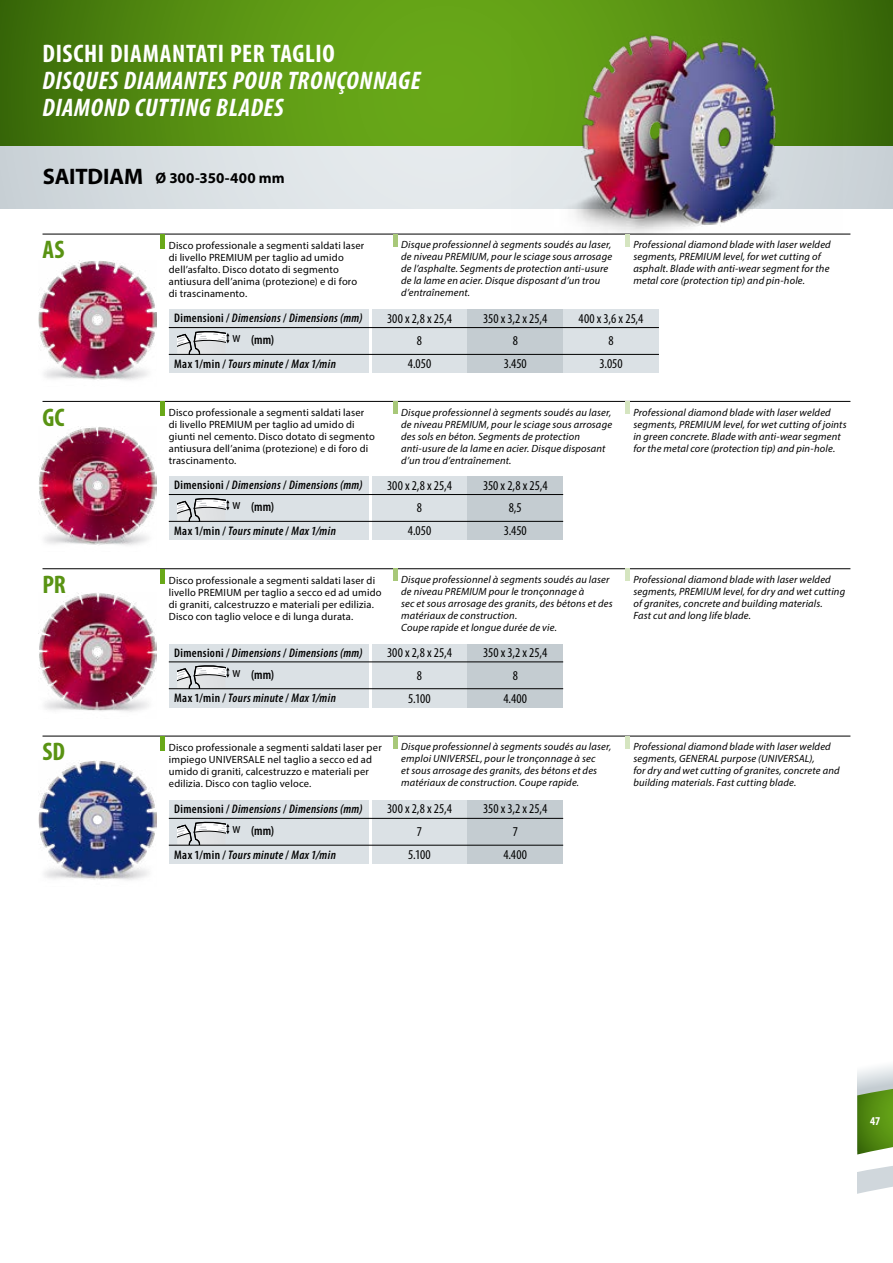
<style>
.page{position:relative;width:893px;height:1263px;background:#fff}
.page>*{position:absolute;margin:0;border:0;box-sizing:border-box;transform-origin:0 0}
.t1{font:italic 700 condensed 25.5px/27px "Myriad Pro";letter-spacing:.025em;color:#fff}
.t2{font:700 condensed 25.5px "Myriad Pro";letter-spacing:.025em;color:#fff}
.t3{font:700 condensed 25.5px "Myriad Pro";letter-spacing:-.005em;color:#599313}
.t4{font:700 22.5px "Myriad Pro";letter-spacing:-.01em;color:#000}
.t5{font:700 15px "Myriad Pro";letter-spacing:.005em;color:#000}
.t6{font:condensed 14.25px "Myriad Pro";color:#000}
.t7{font:condensed 13.5px/22.8px "Myriad Pro";letter-spacing:.005em;color:#000;text-align:center}
.t8{font:600 condensed 12.9px "Myriad Pro";letter-spacing:.01em;color:#000}
.t9{font:italic 600 condensed 12.45px "Myriad Pro";letter-spacing:.03em;color:#000}
.t10{font:700 condensed 12px "Myriad Pro";color:#fff}
.t11{font:italic 10.5px/12px "Myriad Pro";letter-spacing:.015em;color:#000}
.t12{font:10.5px/12px "Myriad Pro";letter-spacing:.015em;color:#000}
.s1{font-style:normal}
.s2{font-weight:400;font-size:14.25px}
</style>
<div class="page">
<svg style="left:0;top:0;width:893px;height:147px;background:#568f13"></svg>
<svg style="left:0;top:147px;width:893px;height:61px;background:#d9e0e3"></svg>
<img style="left:511px;top:30px;width:331px;height:204px">
<hr style="left:43px;top:234px;width:807px;height:1px;background:#000">
<img style="left:38px;top:261px;width:118px;height:119px">
<hr style="left:43px;top:401px;width:807px;height:1px;background:#000">
<img style="left:39px;top:426px;width:118px;height:120px">
<hr style="left:43px;top:568px;width:807px;height:1px;background:#000">
<img style="left:38px;top:593px;width:118px;height:119px">
<img style="left:39px;top:760px;width:118px;height:120px">
<hr style="left:43px;top:736px;width:807px;height:1px;background:#000">
<div style="left:160px;top:234px;width:5px;height:15px;background:#68a818"></div>
<hr style="left:393px;top:234px;width:4px;height:13px;background:#a8c879">
<div style="left:625px;top:234px;width:5px;height:13px;background:#d5e5c0"></div>
<div style="left:160px;top:401px;width:5px;height:15px;background:#68a818"></div>
<hr style="left:393px;top:401px;width:4px;height:13px;background:#a8c879">
<div style="left:625px;top:401px;width:5px;height:13px;background:#d5e5c0"></div>
<div style="left:160px;top:568px;width:5px;height:15px;background:#68a818"></div>
<hr style="left:393px;top:568px;width:4px;height:13px;background:#a8c879">
<div style="left:625px;top:568px;width:5px;height:13px;background:#d5e5c0"></div>
<div style="left:160px;top:736px;width:5px;height:15px;background:#68a818"></div>
<hr style="left:393px;top:736px;width:4px;height:13px;background:#a8c879">
<div style="left:625px;top:736px;width:5px;height:13px;background:#d5e5c0"></div>
<div style="left:169px;top:309px;width:200px;height:64px;background:#dbe1e5"></div>
<div style="left:372px;top:309px;width:95px;height:64px;background:#dbe1e5"></div>
<div style="left:563px;top:309px;width:96px;height:64px;background:#dbe1e5"></div>
<div style="left:467px;top:309px;width:96px;height:64px;background:#c4ccd1"></div>
<svg style="left:177px;top:331px;width:52px;height:23px"></svg>
<hr style="left:169px;top:327px;width:490px;height:1px;background:#000">
<hr style="left:169px;top:354px;width:490px;height:1px;background:#000">
<div style="left:169px;top:476px;width:200px;height:64px;background:#dbe1e5"></div>
<div style="left:169px;top:644px;width:200px;height:64px;background:#dbe1e5"></div>
<div style="left:169px;top:800px;width:200px;height:64px;background:#dbe1e5"></div>
<div style="left:372px;top:476px;width:95px;height:64px;background:#dbe1e5"></div>
<div style="left:372px;top:644px;width:95px;height:64px;background:#dbe1e5"></div>
<div style="left:372px;top:800px;width:95px;height:64px;background:#dbe1e5"></div>
<div style="left:467px;top:476px;width:96px;height:64px;background:#c4ccd1"></div>
<div style="left:467px;top:644px;width:96px;height:64px;background:#c4ccd1"></div>
<div style="left:467px;top:800px;width:96px;height:64px;background:#c4ccd1"></div>
<svg style="left:177px;top:498px;width:52px;height:23px"></svg>
<svg style="left:177px;top:665px;width:52px;height:23px"></svg>
<svg style="left:177px;top:821px;width:52px;height:24px"></svg>
<hr style="left:169px;top:494px;width:394px;height:1px;background:#000">
<hr style="left:169px;top:521px;width:394px;height:1px;background:#000">
<hr style="left:169px;top:662px;width:394px;height:1px;background:#000">
<hr style="left:169px;top:688px;width:394px;height:1px;background:#000">
<hr style="left:169px;top:818px;width:394px;height:1px;background:#000">
<hr style="left:169px;top:845px;width:394px;height:1px;background:#000">
<svg style="left:857px;top:1065px;width:36px;height:129px"></svg>
<h1 class="t2" style="left:43px;top:37px;width:294px">DISCHI DIAMANTATI PER TAGLIO</h1>
<h1 class="t1" style="left:43px;top:66px;width:380px">DISQUES DIAMANTES POUR TRONÇONNAGE<br>DIAMOND CUTTING BLADES</h1>
<h2 class="t4" style="left:43px;top:162px;width:102px">SAITDIAM</h2>
<h3 class="t5" style="left:156px;top:168px;width:131px">Ø 300-350-400 mm</h3>
<h1 class="t3" style="left:43px;top:234px;width:23px">AS</h1>
<p class="t12" style="left:169px;top:239px;width:197px">Disco professionale a segmenti saldati laser di livello PREMIUM per taglio ad umido dell’asfalto. Disco dotato di segmento antiusura dell’anima (protezione) e di foro di trascinamento.</p>
<p class="t11" style="left:401px;top:239px;width:212px">Disque professionnel à segments soudés au laser, de niveau PREMIUM, pour le sciage sous arrosage de l’asphalte. Segments de protection anti-usure de la lame en acier. Disque disposant d’un trou d’entraînement.</p>
<p class="t11" style="left:633px;top:239px;width:199px">Professional diamond blade with laser welded segments, PREMIUM level, for wet cutting of asphalt. Blade with anti-wear segment for the metal core (protection tip) and pin-hole.</p>
<p class="t9" style="left:174px;top:310px;width:190px"><span class="s1">Dimensioni /</span> Dimensions <span class="s1">/</span> Dimensions (mm)</p>
<p class="t9" style="left:174px;top:356px;width:163px"><span class="s1">Max 1/min /</span> Tours minute <span class="s1">/</span> Max 1/min</p>
<p class="t8" style="left:232px;top:332px;width:43px"><span class="s2">w</span> (mm)</p>
<p class="t7" style="left:387px;top:307px;width:66px">300 x 2,8 x 25,4<br>8<br>4.050</p>
<p class="t7" style="left:483px;top:307px;width:66px">350 x 3,2 x 25,4<br>8<br>3.450</p>
<p class="t7" style="left:579px;top:307px;width:66px">400 x 3,6 x 25,4<br>8<br>3.050</p>
<h1 class="t3" style="left:43px;top:401px;width:24px">GC</h1>
<p class="t12" style="left:169px;top:406px;width:208px">Disco professionale a segmenti saldati laser di livello PREMIUM per taglio ad umido di giunti nel cemento. Disco dotato di segmento antiusura dell’anima (protezione) e di foro di trascinamento.</p>
<p class="t11" style="left:401px;top:406px;width:212px">Disque professionnel à segments soudés au laser, de niveau PREMIUM, pour le sciage sous arrosage des sols en béton. Segments de protection anti-usure de la lame en acier. Disque disposant d’un trou d’entraînement.</p>
<p class="t11" style="left:633px;top:406px;width:215px">Professional diamond blade with laser welded segments, PREMIUM level, for wet cutting of joints in green concrete. Blade with anti-wear segment for the metal core (protection tip) and pin-hole.</p>
<p class="t9" style="left:174px;top:477px;width:190px"><span class="s1">Dimensioni /</span> Dimensions <span class="s1">/</span> Dimensions (mm)</p>
<h3 class="t6" style="left:232px;top:496px;width:10px">w</h3>
<p class="t8" style="left:251px;top:499px;width:25px">(mm)</p>
<p class="t9" style="left:174px;top:523px;width:163px"><span class="s1">Max 1/min /</span> Tours minute <span class="s1">/</span> Max 1/min</p>
<p class="t7" style="left:387px;top:474px;width:66px">300 x 2,8 x 25,4<br>8<br>4.050</p>
<p class="t7" style="left:483px;top:474px;width:66px">350 x 2,8 x 25,4<br>8,5<br>3.450</p>
<h1 class="t3" style="left:43px;top:568px;width:25px">PR</h1>
<p class="t12" style="left:169px;top:574px;width:214px">Disco professionale a segmenti saldati laser di livello PREMIUM per taglio a secco ed ad umido di graniti, calcestruzzo e materiali per edilizia.<br>Disco con taglio veloce e di lunga durata.</p>
<p class="t11" style="left:401px;top:573px;width:213px">Disque professionnel à segments soudés au laser de niveau PREMIUM pour le tronçonnage à<br>sec et sous arrosage des granits, des bétons et des matériaux de construction.<br>Coupe rapide et longue durée de vie.</p>
<p class="t11" style="left:633px;top:573px;width:213px">Professional diamond blade with laser welded segments, PREMIUM level, for dry and wet cutting of granites, concrete and building materials.<br>Fast cut and long life blade.</p>
<p class="t9" style="left:174px;top:645px;width:190px"><span class="s1">Dimensioni /</span> Dimensions <span class="s1">/</span> Dimensions (mm)</p>
<h3 class="t6" style="left:232px;top:663px;width:10px">w</h3>
<p class="t8" style="left:251px;top:666px;width:25px">(mm)</p>
<p class="t9" style="left:174px;top:691px;width:163px"><span class="s1">Max 1/min /</span> Tours minute <span class="s1">/</span> Max 1/min</p>
<p class="t7" style="left:387px;top:641px;width:66px">300 x 2,8 x 25,4<br>8<br>5.100</p>
<p class="t7" style="left:483px;top:641px;width:66px">350 x 3,2 x 25,4<br>8<br>4.400</p>
<h1 class="t3" style="left:43px;top:736px;width:24px">SD</h1>
<p class="t12" style="left:169px;top:742px;width:214px">Disco professionale a segmenti saldati laser per impiego UNIVERSALE nel taglio a secco ed ad umido di graniti, calcestruzzo e materiali per edilizia. Disco con taglio veloce.</p>
<p class="t11" style="left:401px;top:741px;width:212px">Disque professionnel à segments soudés au laser, emploi UNIVERSEL, pour le tronçonnage à sec<br>et sous arrosage des granits, des bétons et des matériaux de construction. Coupe rapide.</p>
<p class="t11" style="left:633px;top:741px;width:208px">Professional diamond blade with laser welded segments, GENERAL purpose (UNIVERSAL),<br>for dry and wet cutting of granites, concrete and building materials. Fast cutting blade.</p>
<p class="t9" style="left:174px;top:801px;width:190px"><span class="s1">Dimensioni /</span> Dimensions <span class="s1">/</span> Dimensions (mm)</p>
<h3 class="t6" style="left:232px;top:820px;width:10px">w</h3>
<p class="t8" style="left:251px;top:823px;width:25px">(mm)</p>
<p class="t9" style="left:174px;top:847px;width:163px"><span class="s1">Max 1/min /</span> Tours minute <span class="s1">/</span> Max 1/min</p>
<p class="t7" style="left:387px;top:797px;width:66px">300 x 2,8 x 25,4<br>7<br>5.100</p>
<p class="t7" style="left:483px;top:797px;width:66px">350 x 3,2 x 25,4<br>7<br>4.400</p>
<p class="t10" style="left:870px;top:1113px;width:12px">47</p>
</div>
